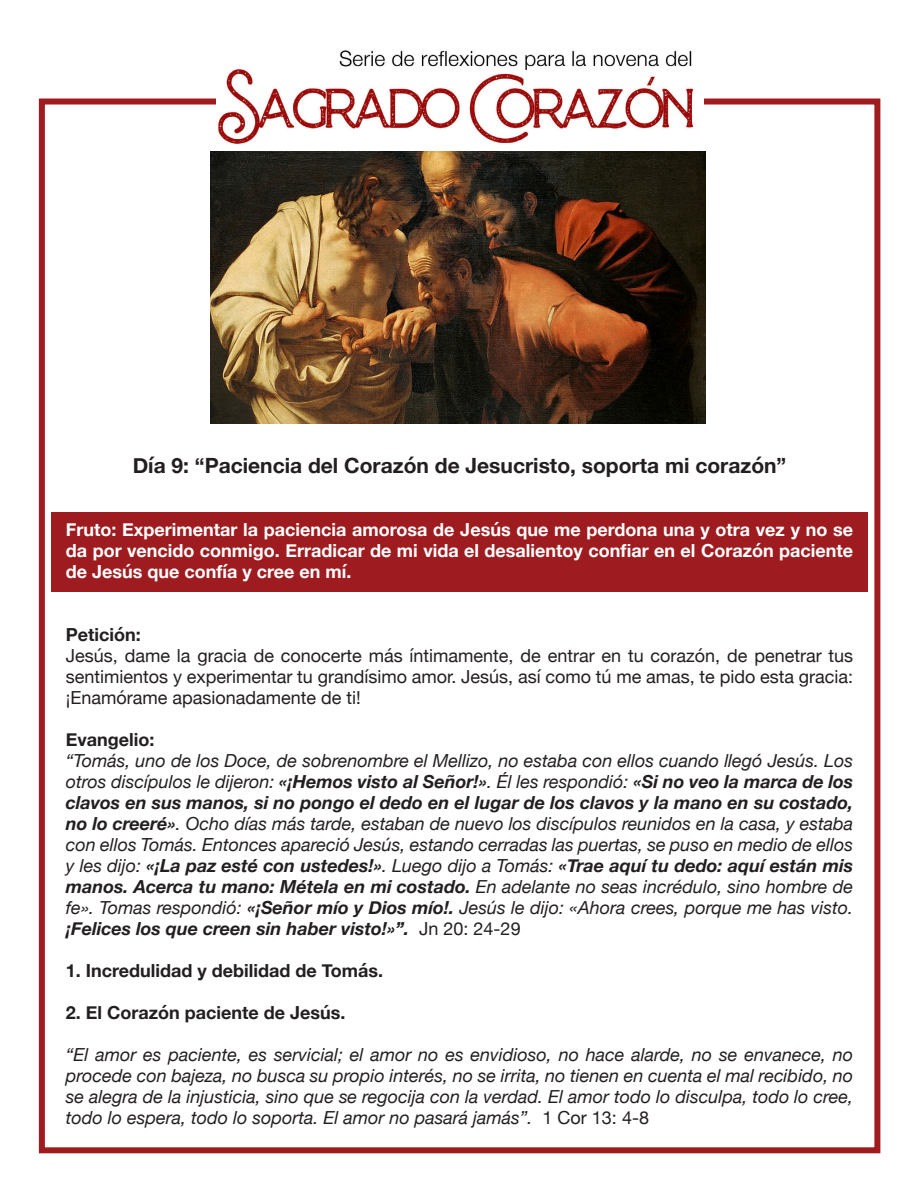
<style>
.page{position:relative;width:918px;height:1188px;background:#fff}
.page>*{position:absolute;margin:0;border:0;box-sizing:border-box;transform-origin:0 0}
.t1{font:700 21px "Helvetica Neue";color:#231f20}
.t2{font:italic 18px/21px "Helvetica Neue";color:#231f20;text-align:justify}
.t3{font:18px/21px "Helvetica Neue";color:#231f20;text-align:justify}
.t4{font:700 18px/21px "Helvetica Neue";color:#fff;text-align:justify}
.t5{font:700 18px "Helvetica Neue";color:#231f20}
.s1{font-weight:700}
.s2{font-style:normal}
</style>
<div class="page">
<div style="left:39px;top:99px;width:841px;height:1054px;border:6px solid #9e1c1f"></div>
<img style="left:216px;top:50px;width:487px;height:102px">
<div style="left:51px;top:512px;width:816px;height:80px;background:#9e1c1f"></div>
<img style="left:211px;top:152px;width:494px;height:271px">
<p class="t1" style="left:133px;top:449px;width:655px">Día 9: “Paciencia del Corazón de Jesucristo, soporta mi corazón”</p>
<p class="t4" style="left:66px;top:520px;width:789px">Fruto: Experimentar la paciencia amorosa de Jesús que me perdona una y otra vez y no se da por vencido conmigo. Erradicar de mi vida el desalientoy confiar en el Corazón paciente de Jesús que confía y cree en mí.</p>
<p class="t5" style="left:66px;top:621px;width:76px">Petición:</p>
<p class="t3" style="left:66px;top:646px;width:789px">Jesús, dame la gracia de conocerte más íntimamente, de entrar en tu corazón, de penetrar tus sentimientos y experimentar tu grandísimo amor. Jesús, así como tú me amas, te pido esta gracia: ¡Enamórame apasionadamente de ti!</p>
<p class="t5" style="left:66px;top:726px;width:90px">Evangelio:</p>
<p class="t2" style="left:66px;top:751px;width:789px">“Tomás, uno de los Doce, de sobrenombre el Mellizo, no estaba con ellos cuando llegó Jesús. Los otros discípulos le dijeron: <span class="s1">«¡Hemos visto al Señor!»</span>. Él les respondió: <span class="s1">«Si no veo la marca de los clavos en sus manos, si no pongo el dedo en el lugar de los clavos y la mano en su costado, no lo creeré»</span>. Ocho días más tarde, estaban de nuevo los discípulos reunidos en la casa, y estaba con ellos Tomás. Entonces apareció Jesús, estando cerradas las puertas, se puso en medio de ellos y les dijo: <span class="s1">«¡La paz esté con ustedes!»</span>. Luego dijo a Tomás: <span class="s1">«Trae aquí tu dedo: aquí están mis manos. Acerca tu mano: Métela en mi costado.</span> En adelante no seas incrédulo, sino hombre de fe». Tomas respondió: <span class="s1">«¡Señor mío y Dios mío!.</span> Jesús le dijo: «Ahora crees, porque me has visto. <span class="s1">¡Felices los que creen sin haber visto!»”.</span> <span class="s2">Jn 20: 24-29</span></p>
<p class="t5" style="left:66px;top:957px;width:319px">1. Incredulidad y debilidad de Tomás.</p>
<p class="t5" style="left:66px;top:999px;width:281px">2. El Corazón paciente de Jesús.</p>
<p class="t2" style="left:66px;top:1045px;width:789px">“El amor es paciente, es servicial; el amor no es envidioso, no hace alarde, no se envanece, no procede con bajeza, no busca su propio interés, no se irrita, no tienen en cuenta el mal recibido, no se alegra de la injusticia, sino que se regocija con la verdad. El amor todo lo disculpa, todo lo cree, todo lo espera, todo lo soporta. El amor no pasará jamás”. <span class="s2">1 Cor 13: 4-8</span></p>
</div>
